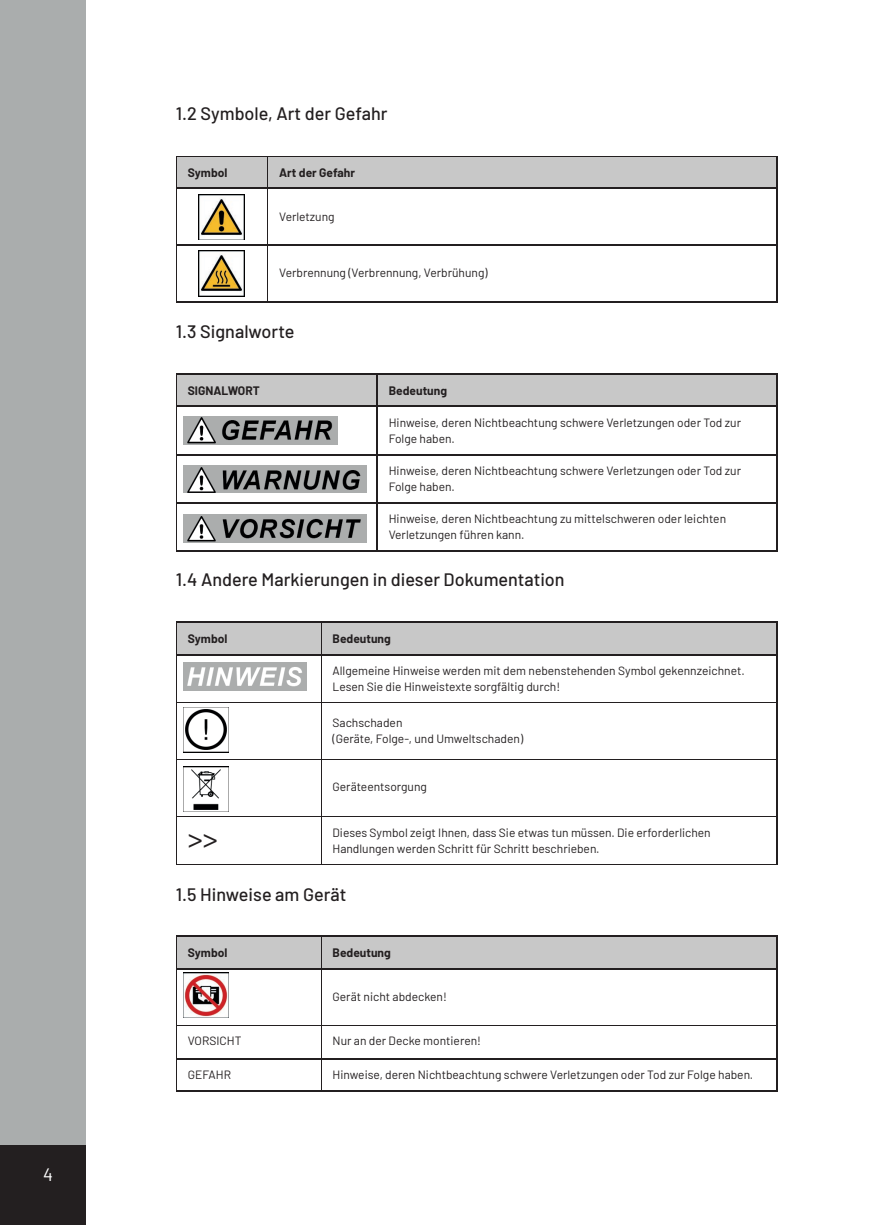
<style>
.page{position:relative;width:874px;height:1225px;background:#fff}
.page>*{position:absolute;margin:0;border:0;box-sizing:border-box;transform-origin:0 0}
.t1{font:30px "Barlow";color:#231f20}
.t2{font:500 18px "Barlow";color:#231f20}
.t3{font:18px "Barlow";color:#fff}
.t4{font:12px/16px "Barlow";color:#231f20}
.t5{font:700 12px "Barlow";color:#231f20}
</style>
<div class="page">
<div style="left:0;top:0;width:85px;height:1225px;background:#aaadad"></div>
<div style="left:0;top:1145px;width:85px;height:80px;background:#231f20"></div>
<div style="left:177px;top:157px;width:599px;height:31px;background:#c8c8c8"></div>
<hr style="left:268px;top:156px;width:509px;height:1px;background:#231f20">
<hr style="left:176px;top:156px;width:92px;height:1px;background:#231f20">
<hr style="left:176px;top:157px;width:1px;height:31px;background:#231f20">
<hr style="left:267px;top:157px;width:1px;height:31px;background:#231f20">
<hr style="left:776px;top:157px;width:1px;height:31px;background:#231f20">
<hr style="left:176px;top:188px;width:92px;height:1px;background:#231f20">
<hr style="left:176px;top:189px;width:1px;height:56px;background:#231f20">
<hr style="left:268px;top:188px;width:509px;height:1px;background:#231f20">
<hr style="left:267px;top:189px;width:1px;height:56px;background:#231f20">
<hr style="left:776px;top:189px;width:1px;height:56px;background:#231f20">
<hr style="left:176px;top:245px;width:92px;height:1px;background:#231f20">
<hr style="left:176px;top:246px;width:1px;height:55px;background:#231f20">
<hr style="left:268px;top:245px;width:509px;height:1px;background:#231f20">
<hr style="left:267px;top:246px;width:1px;height:55px;background:#231f20">
<hr style="left:776px;top:246px;width:1px;height:55px;background:#231f20">
<hr style="left:176px;top:301px;width:92px;height:1px;background:#231f20">
<hr style="left:268px;top:301px;width:509px;height:1px;background:#231f20">
<div style="left:177px;top:374px;width:599px;height:32px;background:#c8c8c8"></div>
<hr style="left:377px;top:373px;width:400px;height:1px;background:#231f20">
<hr style="left:176px;top:373px;width:201px;height:1px;background:#231f20">
<hr style="left:176px;top:374px;width:1px;height:32px;background:#231f20">
<hr style="left:377px;top:374px;width:1px;height:32px;background:#231f20">
<hr style="left:776px;top:374px;width:1px;height:32px;background:#231f20">
<hr style="left:176px;top:406px;width:201px;height:1px;background:#231f20">
<hr style="left:176px;top:407px;width:1px;height:47px;background:#231f20">
<hr style="left:377px;top:406px;width:400px;height:1px;background:#231f20">
<hr style="left:377px;top:407px;width:1px;height:47px;background:#231f20">
<hr style="left:776px;top:407px;width:1px;height:47px;background:#231f20">
<hr style="left:176px;top:454px;width:201px;height:1px;background:#231f20">
<hr style="left:176px;top:455px;width:1px;height:47px;background:#231f20">
<hr style="left:377px;top:454px;width:400px;height:1px;background:#231f20">
<hr style="left:377px;top:455px;width:1px;height:47px;background:#231f20">
<hr style="left:776px;top:455px;width:1px;height:47px;background:#231f20">
<hr style="left:176px;top:502px;width:201px;height:1px;background:#231f20">
<hr style="left:176px;top:503px;width:1px;height:47px;background:#231f20">
<hr style="left:377px;top:502px;width:400px;height:1px;background:#231f20">
<hr style="left:377px;top:503px;width:1px;height:47px;background:#231f20">
<hr style="left:776px;top:503px;width:1px;height:47px;background:#231f20">
<hr style="left:176px;top:550px;width:201px;height:1px;background:#231f20">
<hr style="left:377px;top:550px;width:400px;height:1px;background:#231f20">
<div style="left:177px;top:623px;width:599px;height:31px;background:#c8c8c8"></div>
<hr style="left:321px;top:622px;width:456px;height:1px;background:#231f20">
<hr style="left:176px;top:622px;width:145px;height:1px;background:#231f20">
<hr style="left:176px;top:623px;width:1px;height:31px;background:#231f20">
<hr style="left:320px;top:623px;width:1px;height:31px;background:#231f20">
<hr style="left:776px;top:623px;width:1px;height:31px;background:#231f20">
<hr style="left:176px;top:654px;width:145px;height:1px;background:#231f20">
<hr style="left:176px;top:655px;width:1px;height:47px;background:#231f20">
<hr style="left:321px;top:654px;width:456px;height:1px;background:#231f20">
<hr style="left:320px;top:655px;width:1px;height:47px;background:#231f20">
<hr style="left:776px;top:655px;width:1px;height:47px;background:#231f20">
<hr style="left:176px;top:702px;width:145px;height:1px;background:#231f20">
<hr style="left:176px;top:703px;width:1px;height:56px;background:#231f20">
<hr style="left:321px;top:702px;width:456px;height:1px;background:#231f20">
<hr style="left:320px;top:703px;width:1px;height:56px;background:#231f20">
<hr style="left:776px;top:703px;width:1px;height:56px;background:#231f20">
<hr style="left:176px;top:759px;width:145px;height:1px;background:#231f20">
<hr style="left:176px;top:760px;width:1px;height:55px;background:#231f20">
<hr style="left:321px;top:759px;width:456px;height:1px;background:#231f20">
<hr style="left:320px;top:760px;width:1px;height:55px;background:#231f20">
<hr style="left:776px;top:760px;width:1px;height:55px;background:#231f20">
<hr style="left:176px;top:815px;width:145px;height:1px;background:#231f20">
<hr style="left:176px;top:816px;width:1px;height:48px;background:#231f20">
<hr style="left:321px;top:815px;width:456px;height:1px;background:#231f20">
<hr style="left:320px;top:816px;width:1px;height:48px;background:#231f20">
<hr style="left:776px;top:816px;width:1px;height:48px;background:#231f20">
<hr style="left:176px;top:864px;width:145px;height:1px;background:#231f20">
<hr style="left:321px;top:864px;width:456px;height:1px;background:#231f20">
<div style="left:177px;top:937px;width:599px;height:31px;background:#c8c8c8"></div>
<hr style="left:321px;top:936px;width:456px;height:1px;background:#231f20">
<hr style="left:176px;top:936px;width:145px;height:1px;background:#231f20">
<hr style="left:176px;top:937px;width:1px;height:31px;background:#231f20">
<hr style="left:320px;top:937px;width:1px;height:31px;background:#231f20">
<hr style="left:776px;top:937px;width:1px;height:31px;background:#231f20">
<hr style="left:176px;top:968px;width:145px;height:1px;background:#231f20">
<hr style="left:176px;top:969px;width:1px;height:56px;background:#231f20">
<hr style="left:321px;top:968px;width:456px;height:1px;background:#231f20">
<hr style="left:320px;top:969px;width:1px;height:56px;background:#231f20">
<hr style="left:776px;top:969px;width:1px;height:56px;background:#231f20">
<hr style="left:176px;top:1025px;width:145px;height:1px;background:#231f20">
<hr style="left:176px;top:1026px;width:1px;height:33px;background:#231f20">
<hr style="left:321px;top:1025px;width:456px;height:1px;background:#231f20">
<hr style="left:320px;top:1026px;width:1px;height:33px;background:#231f20">
<hr style="left:776px;top:1026px;width:1px;height:33px;background:#231f20">
<hr style="left:176px;top:1059px;width:145px;height:1px;background:#231f20">
<hr style="left:176px;top:1060px;width:1px;height:30px;background:#231f20">
<hr style="left:321px;top:1059px;width:456px;height:1px;background:#231f20">
<hr style="left:320px;top:1060px;width:1px;height:30px;background:#231f20">
<hr style="left:776px;top:1060px;width:1px;height:30px;background:#231f20">
<hr style="left:176px;top:1090px;width:145px;height:1px;background:#231f20">
<hr style="left:321px;top:1090px;width:456px;height:1px;background:#231f20">
<img style="left:198px;top:195px;width:46px;height:45px">
<img style="left:198px;top:251px;width:46px;height:45px">
<img style="left:183px;top:416px;width:155px;height:29px">
<img style="left:183px;top:466px;width:183px;height:26px">
<img style="left:183px;top:514px;width:183px;height:29px">
<img style="left:183px;top:662px;width:123px;height:29px">
<img style="left:183px;top:707px;width:45px;height:45px">
<img style="left:183px;top:766px;width:45px;height:46px">
<img style="left:183px;top:972px;width:45px;height:46px">
<h2 class="t3" style="left:43px;top:1161px;width:11px">4</h2>
<h2 class="t2" style="left:176px;top:101px;width:213px">1.2 Symbole, Art der Gefahr</h2>
<p class="t5" style="left:188px;top:164px;width:41px">Symbol</p>
<p class="t5" style="left:279px;top:164px;width:77px">Art der Gefahr</p>
<p class="t4" style="left:279px;top:208px;width:57px">Verletzung</p>
<p class="t4" style="left:279px;top:264px;width:210px">Verbrennung (Verbrennung, Verbrühung)</p>
<h2 class="t2" style="left:176px;top:318px;width:120px">1.3 Signalworte</h2>
<p class="t5" style="left:188px;top:382px;width:73px">SIGNALWORT</p>
<p class="t5" style="left:388px;top:382px;width:60px">Bedeutung</p>
<p class="t4" style="left:388px;top:414px;width:353px">Hinweise, deren Nichtbeachtung schwere Verletzungen oder Tod zur<br>Folge haben.</p>
<p class="t4" style="left:388px;top:462px;width:353px">Hinweise, deren Nichtbeachtung schwere Verletzungen oder Tod zur<br>Folge haben.</p>
<p class="t4" style="left:388px;top:510px;width:339px">Hinweise, deren Nichtbeachtung zu mittelschweren oder leichten<br>Verletzungen führen kann.</p>
<h2 class="t2" style="left:176px;top:567px;width:390px">1.4 Andere Markierungen in dieser Dokumentation</h2>
<p class="t5" style="left:188px;top:630px;width:41px">Symbol</p>
<p class="t5" style="left:332px;top:630px;width:60px">Bedeutung</p>
<p class="t4" style="left:332px;top:662px;width:413px">Allgemeine Hinweise werden mit dem nebenstehenden Symbol gekennzeichnet.<br>Lesen Sie die Hinweistexte sorgfältig durch!</p>
<p class="t4" style="left:332px;top:714px;width:192px">Sachschaden<br>(Geräte, Folge-, und Umweltschaden)</p>
<p class="t4" style="left:332px;top:778px;width:96px">Geräteentsorgung</p>
<h1 class="t1" style="left:188px;top:816px;width:31px">&gt;&gt;</h1>
<p class="t4" style="left:332px;top:824px;width:379px">Dieses Symbol zeigt Ihnen, dass Sie etwas tun müssen. Die erforderlichen<br>Handlungen werden Schritt für Schritt beschrieben.</p>
<h2 class="t2" style="left:176px;top:881px;width:172px">1.5 Hinweise am Gerät</h2>
<p class="t5" style="left:188px;top:944px;width:41px">Symbol</p>
<p class="t5" style="left:332px;top:944px;width:60px">Bedeutung</p>
<p class="t4" style="left:332px;top:988px;width:116px">Gerät nicht abdecken!</p>
<p class="t4" style="left:188px;top:1032px;width:55px">VORSICHT</p>
<p class="t4" style="left:332px;top:1032px;width:150px">Nur an der Decke montieren!</p>
<p class="t4" style="left:188px;top:1066px;width:45px">GEFAHR</p>
<p class="t4" style="left:332px;top:1066px;width:422px">Hinweise, deren Nichtbeachtung schwere Verletzungen oder Tod zur Folge haben.</p>
</div>
